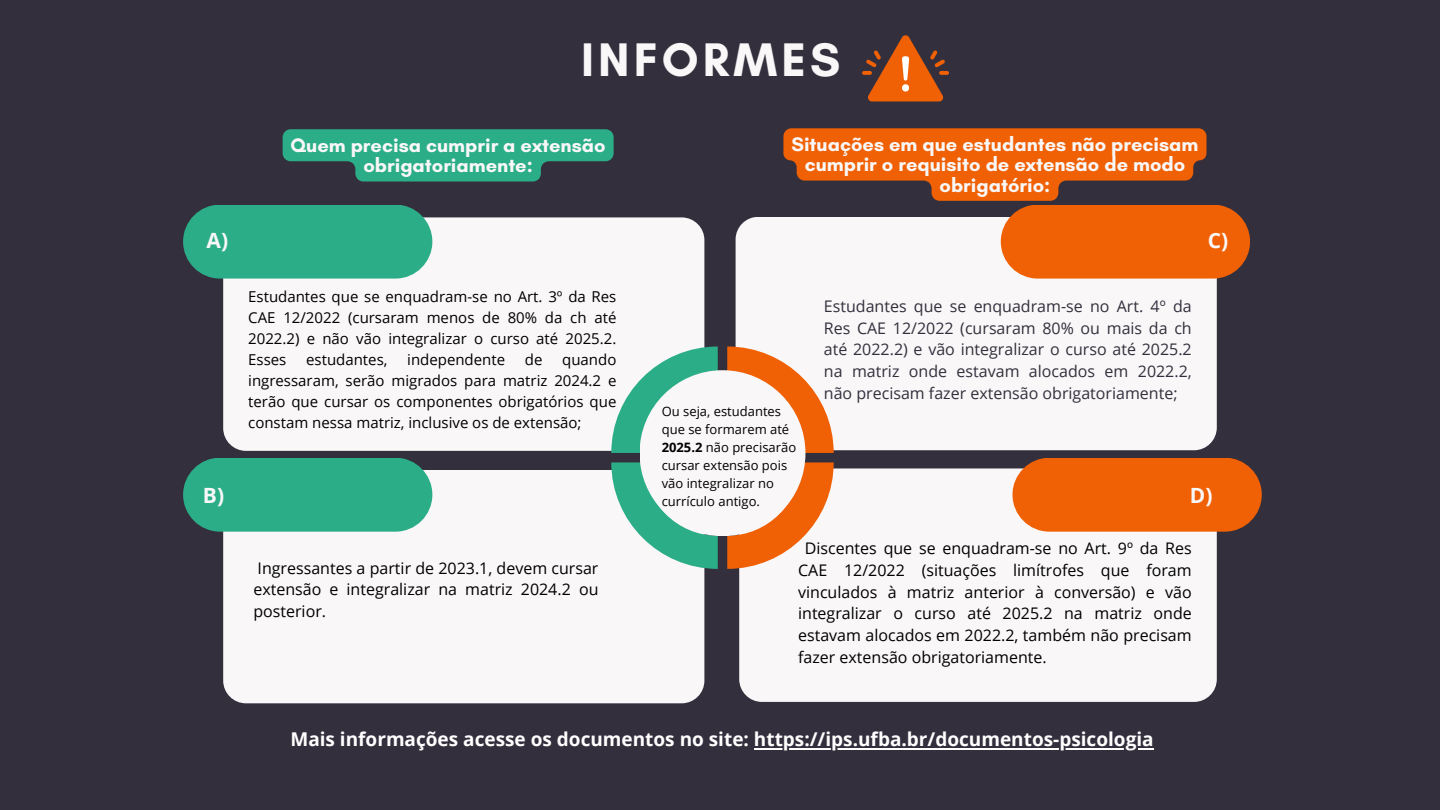
<style>
.page{position:relative;width:1440px;height:810px;background:#342f3d}
.page>*{position:absolute;margin:0;border:0;box-sizing:border-box;transform-origin:0 0}
.t1{font:700 48px "Glacial Indifference";letter-spacing:.085em;color:#f9f7f7}
.t2{font:700 21px "Open Sans";color:#f9f7f7}
.t3{font:700 20px/20.2px "Glacial Indifference";color:#f9f7f7;text-align:center}
.t4{font:700 19px "Open Sans";color:#fff}
.t5{font:16px/21.8px "Open Sans";color:#000;text-align:justify}
.t6{font:16px/21.8px "Open Sans";color:#342f3d;text-align:justify}
.t7{font:15px/21px "Open Sans";color:#000;text-align:justify}
.t8{font:13px/18px "Open Sans";color:#000}
.s1{font-weight:700}
</style>
<div class="page">
<div style="left:223px;top:217px;width:481px;height:234px;background:#f9f7f7;border-radius:23px"></div>
<div style="left:739px;top:468px;width:478px;height:234px;background:#f9f7f7;border-radius:23px"></div>
<div style="left:1013px;top:458px;width:249px;height:74px;background:#f06004;border-radius:37px"></div>
<div style="left:223px;top:470px;width:481px;height:233px;background:#f9f7f7;border-radius:23px"></div>
<div style="left:736px;top:217px;width:481px;height:233px;background:#f9f7f7;border-radius:23px"></div>
<div style="left:1001px;top:205px;width:249px;height:74px;background:#f06004;border-radius:37px"></div>
<svg style="left:727px;top:347px;width:107px;height:106px"></svg>
<svg style="left:611px;top:347px;width:107px;height:106px"></svg>
<svg style="left:611px;top:462px;width:107px;height:107px"></svg>
<svg style="left:727px;top:462px;width:107px;height:107px"></svg>
<div style="left:640px;top:370px;width:165px;height:166px;background:#f9f7f7;border-radius:50%"></div>
<div style="left:183px;top:205px;width:249px;height:74px;background:#2bae88;border-radius:37px"></div>
<div style="left:183px;top:458px;width:249px;height:74px;background:#2bae88;border-radius:37px"></div>
<svg style="left:939px;top:71px;width:10px;height:4px"></svg>
<svg style="left:862px;top:71px;width:10px;height:4px"></svg>
<svg style="left:866px;top:35px;width:79px;height:66px"></svg>
<svg style="left:283px;top:129px;width:331px;height:53px"></svg>
<svg style="left:783px;top:128px;width:423px;height:73px"></svg>
<hr style="left:754px;top:748px;width:400px;height:1px;background:#fff">
<h3 class="t1" style="left:581px;top:30px;width:261px">INFORMES</h3>
<p class="t3" style="left:291px;top:135px;width:316px">Quem precisa cumprir a extensão obrigatoriamente:</p>
<h3 class="t2" style="left:207px;top:226px;width:23px">A)</h3>
<h1 class="t7" style="left:248px;top:286px;width:370px">Estudantes que se enquadram-se no Art. 3º da Res CAE 12/2022 (cursaram menos de 80% da ch até 2022.2) e não vão integralizar o curso até 2025.2.<br>Esses</h1>
<h1 class="t7" style="left:248px;top:349px;width:370px;text-indent:314px">quando ingressaram, serão migrados para matriz 2024.2 e terão que cursar os componentes obrigatórios que constam nessa matriz, inclusive os de extensão;</h1>
<h1 class="t7" style="left:306px;top:349px;width:83px">estudantes,</h1>
<h1 class="t7" style="left:407px;top:349px;width:99px">independente</h1>
<h1 class="t7" style="left:525px;top:349px;width:19px">de</h1>
<p class="t2" style="left:203px;top:480px;width:23px">B)</p>
<p class="t5" style="left:253px;top:556px;width:347px">Ingressantes a partir de 2023.1, devem cursar extensão e integralizar na matriz 2024.2 ou posterior.</p>
<h2 class="t3" style="left:791px;top:134px;width:409px">Situações em que estudantes não precisam cumprir o requisito de extensão de modo obrigatório:</h2>
<p class="t2" style="left:1208px;top:226px;width:22px">C)</p>
<h2 class="t6" style="left:824px;top:295px;width:369px">Estudantes que se enquadram-se no Art. 4º da Res CAE 12/2022 (cursaram 80% ou mais da ch até 2022.2) e vão integralizar o curso até 2025.2 na matriz onde estavam alocados em 2022.2, não precisam fazer extensão obrigatoriamente;</h2>
<p class="t8" style="left:662px;top:402px;width:136px">Ou seja, estudantes que se formarem até<br><span class="s1">2025.2</span> não precisarão cursar extensão pois vão integralizar no currículo antigo.</p>
<h2 class="t2" style="left:1190px;top:480px;width:24px">D)</h2>
<p class="t5" style="left:798px;top:537px;width:395px;text-indent:7px">Discentes que se enquadram-se no Art. 9º da Res CAE 12/2022 (situações limítrofes que foram vinculados à matriz anterior à conversão) e vão integralizar o curso até 2025.2 na matriz onde estavam alocados em 2022.2, também não precisam fazer extensão obrigatoriamente.</p>
<p class="t4" style="left:290px;top:726px;width:865px">Mais informações acesse os documentos no site: https://ips.ufba.br/documentos-psicologia</p>
</div>
